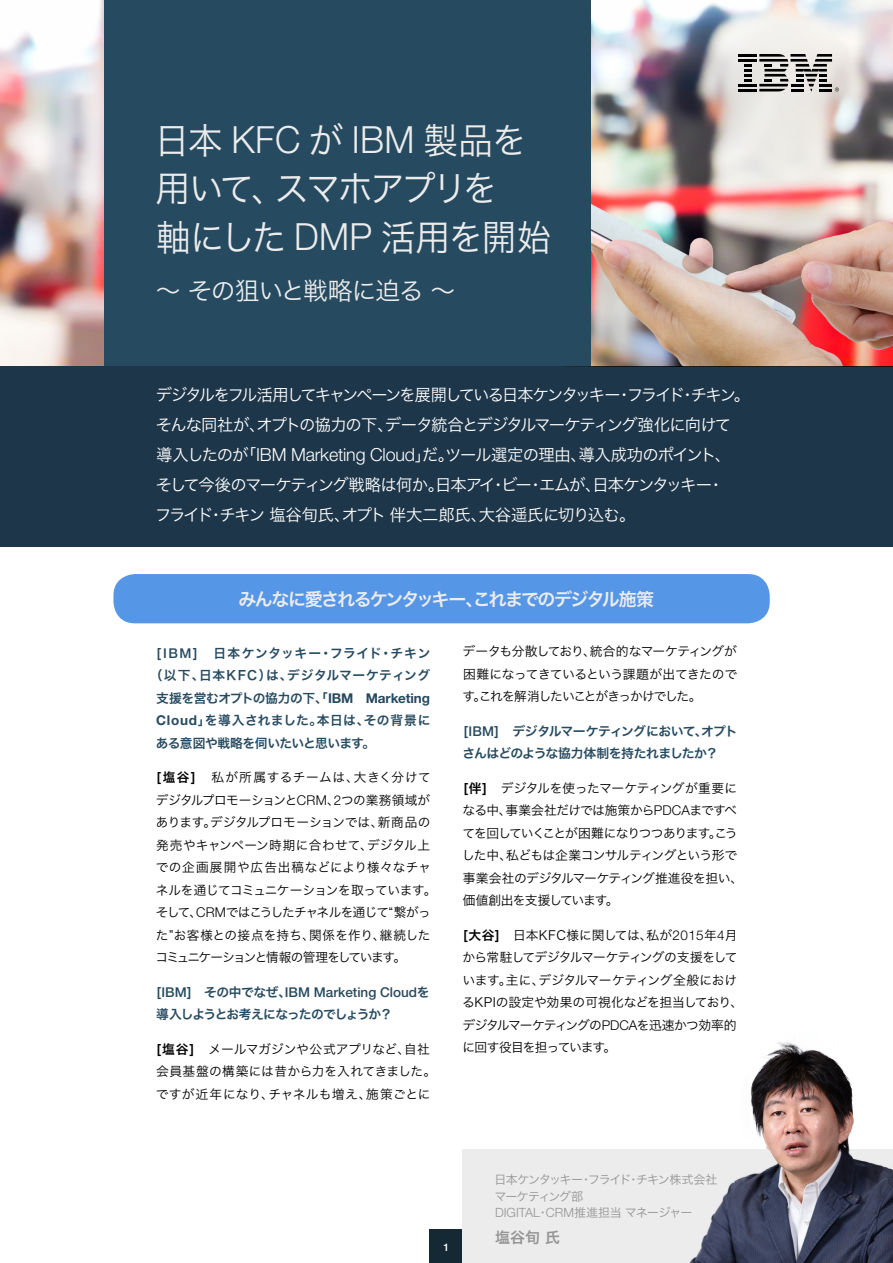
<style>
.page{position:relative;width:893px;height:1263px;background:#fff}
.page>*{position:absolute;margin:0;border:0;box-sizing:border-box;transform-origin:0 0}
.t1{font:36px/48.4px "Hira Kaku Pro W3";letter-spacing:-.055em;color:#ececec;scale:.96 1}
.t2{font:24.75px "Hira Kaku Pro W3";letter-spacing:-.055em;color:#ececec}
.t3{font:18px "Hira Kaku Pro W6";letter-spacing:-.09em;color:#ececec}
.t4{font:16.5px/30px "Hira Kaku Pro W3";letter-spacing:-.08em;color:#fff}
.t5{font:15px "Hira Kaku Pro W6";color:#959595}
.t6{font:500 13.5px "Helvetica Neue LT Std";color:#264a60}
.t7{font:12.75px/22.5px "Hira Kaku Pro W3";letter-spacing:-.03em;color:#000}
.t8{font:12.75px/22.5px "Hira Kaku Pro W3";letter-spacing:-.05em;color:#000}
.t9{font:12.75px/22.5px "Hira Kaku Pro W6";letter-spacing:-.03em;color:#264a60}
.t10{font:12.75px/22.5px "Hira Kaku Pro W3";letter-spacing:.005em;color:#000}
.t11{font:12.75px "Hira Kaku Pro W6";letter-spacing:.035em;color:#264a60}
.t12{font:12.75px "Hira Kaku Pro W6";letter-spacing:.055em;color:#264a60}
.t13{font:12.75px "Hira Kaku Pro W6";letter-spacing:.045em;color:#264a60}
.t14{font:12.75px "Hira Kaku Pro W6";letter-spacing:-.075em;color:#264a60}
.t15{font:12px/16.5px "Hira Kaku Pro W3";letter-spacing:-.075em;color:#959595}
.t16{font:500 10.5px "Helvetica Neue LT Std";color:#fff}
.s1{font-family:"Helvetica Neue LT Std";font-weight:300;font-size:37.5px}
.s2{font-family:"Helvetica Neue LT Std";font-weight:300;font-size:18px}
.s3{font-family:"Helvetica Neue LT Std";font-weight:500;font-size:13.5px}
.s4{font-family:"Helvetica Neue LT Std";font-weight:700;font-size:13.5px}
.s5{font-family:"Hira Kaku Pro W6"}
.s6{font-family:"Helvetica Neue LT Std";font-weight:300;font-size:13.5px}
.s7{font-family:"Hira Kaku Pro W6";font-weight:400;font-size:12.75px}
.s8{font-family:"Helvetica Neue LT Std";font-weight:300;font-size:12.75px}
</style>
<div class="page">
<svg style="left:430px;top:1230px;width:33px;height:33px"></svg>
<img style="left:590px;top:0;width:303px;height:366px">
<div style="left:0;top:0;width:590px;height:366px;background:#264a60"></div>
<img style="left:0;top:0;width:103px;height:366px">
<div style="left:113px;top:574px;width:657px;height:49px;background:#5596e6;border-radius:22px"></div>
<div style="left:0;top:366px;width:893px;height:180px;background:#1d3649"></div>
<svg style="left:739px;top:54px;width:100px;height:38px;background:#918f8d"></svg>
<div style="left:463px;top:1150px;width:430px;height:113px;background:#ececec"></div>
<img style="left:688px;top:1042px;width:205px;height:221px">
<h1 class="t1" style="left:155px;top:114px;width:415px">日本 <span class="s1">KFC</span> が <span class="s1">IBM</span> 製品を用いて、スマホアプリを<br>軸にした <span class="s1">DMP</span> 活用を開始</h1>
<h2 class="t2" style="left:156px;top:269px;width:301px">～ その狙いと戦略に迫る ～</h2>
<p class="t4" style="left:155px;top:379px;width:597px">デジタルをフル活用してキャンペーンを展開している日本ケンタッキー・フライド・チキン。そんな同社が、オプトの協力の下、データ統合とデジタルマーケティング強化に向けて導入したのが「<span class="s2">IBM Marketing Cloud</span>」だ。ツール選定の理由、導入成功のポイント、そして今後のマーケティング戦略は何か。日本アイ・ビー・エムが、日本ケンタッキー・<br>フライド・チキン 塩谷旬氏、オプト 伴大二郎氏、大谷遥氏に切り込む。</p>
<h3 class="t3" style="left:238px;top:583px;width:417px">みんなに愛されるケンタッキー、これまでのデジタル施策</h3>
<p class="t12" style="left:156px;top:641px;width:276px">[<span class="s3">IBM</span>]　日本ケンタッキー・フライド・チキン</p>
<p class="t13" style="left:150px;top:664px;width:282px">（以下、日本KFC）は、デジタルマーケティング</p>
<p class="t9" style="left:156px;top:686px;width:275px">支援を営むオプトの協力の下、「<span class="s4">IBM Marketing</span></p>
<p class="t11" style="left:156px;top:709px;width:276px"><span class="s4">Cloud</span>」を導入されました。本日は、その背景に</p>
<p class="t9" style="left:156px;top:731px;width:221px">ある意図や戦略を伺いたいと思います。</p>
<p class="t7" style="left:155px;top:765px;width:282px"><span class="s5">[塩谷]</span>　私が所属するチームは、大きく分けてデジタルプロモーションと<span class="s6">CRM</span>、<span class="s6">2</span>つの業務領域があります。デジタルプロモーションでは、新商品の発売やキャンペーン時期に合わせて、デジタル上での企画展開や広告出稿などにより様々なチャネルを通じてコミュニケーションを取っています。そして、<span class="s6">CRM</span>ではこうしたチャネルを通じて“繋がった”お客様との接点を持ち、関係を作り、継続したコミュニケーションと情報の管理をしています。</p>
<p class="t6" style="left:156px;top:984px;width:275px"><span class="s7">[</span>IBM<span class="s7">]　その中でなぜ、</span>IBM Marketing Cloud<span class="s7">を</span></p>
<p class="t14" style="left:156px;top:1003px;width:238px">導入しようとお考えになったのでしょうか？</p>
<p class="t10" style="left:156px;top:1037px;width:282px"><span class="s5">[塩谷]</span>　メールマガジンや公式アプリなど、自社会員基盤の構築には昔から力を入れてきました。ですが近年になり、チャネルも増え、施策ごとに</p>
<p class="t7" style="left:462px;top:639px;width:276px;text-align:justify">データも分散しており、統合的なマーケティングが困難になってきているという課題が出てきたのです。これを解消したいことがきっかけでした。</p>
<p class="t9" style="left:462px;top:719px;width:277px">[<span class="s3">IBM</span>]　デジタルマーケティングにおいて、オプトさんはどのような協力体制を持たれましたか？</p>
<p class="t8" style="left:462px;top:776px;width:283px"><span class="s5">[伴]</span>　デジタルを使ったマーケティングが重要になる中、事業会社だけでは施策から<span class="s6">PDCA</span>まですべてを回していくことが困難になりつつあります。こうした中、私どもは企業コンサルティングという形で事業会社のデジタルマーケティング推進役を担い、価値創出を支援しています。</p>
<p class="t7" style="left:462px;top:923px;width:282px"><span class="s5">[大谷]</span>　日本KFC様に関しては、私が<span class="s6">2015</span>年<span class="s6">4</span>月から常駐してデジタルマーケティングの支援をしています。主に、デジタルマーケティング全般におけるKPIの設定や効果の可視化などを担当しており、デジタルマーケティングの<span class="s6">PDCA</span>を迅速かつ効率的に回す役目を担っています。</p>
<p class="t16" style="left:444px;top:1241px;width:7px">1</p>
<p class="t15" style="left:494px;top:1171px;width:224px">日本ケンタッキー・フライド・チキン株式会社マーケティング部<br><span class="s8">DIGITAL</span>・<span class="s8">CRM</span>推進担当 マネージャー</p>
<p class="t5" style="left:495px;top:1223px;width:66px">塩谷旬 氏</p>
</div>
